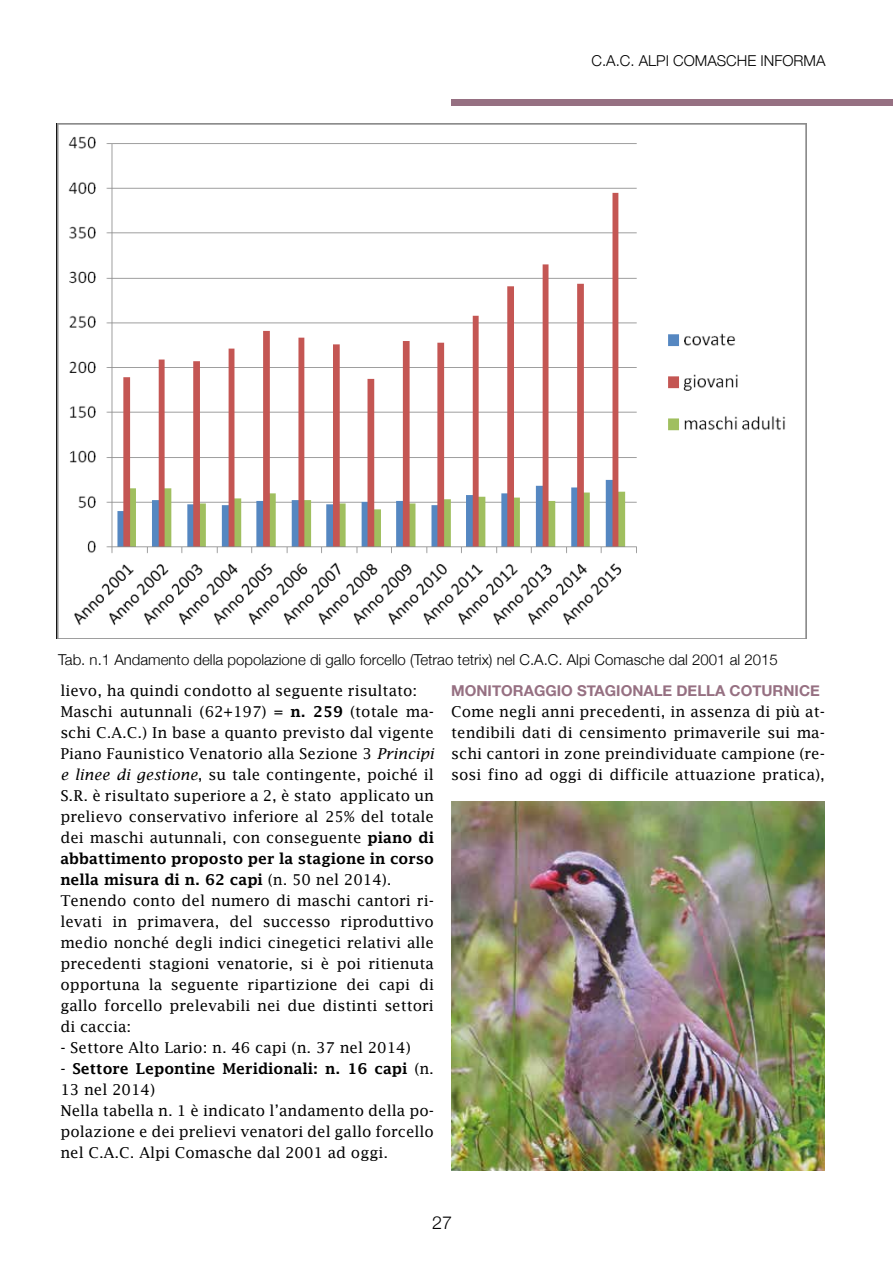
<style>
.page{position:relative;width:893px;height:1263px;background:#fff}
.page>*{position:absolute;margin:0;border:0;box-sizing:border-box;transform-origin:0 0}
.t1{font:300 18px "Helvetica Neue";color:#000}
.t2{font:15px/21px "Lucida Fax";color:#000}
.t3{font:300 15px "Helvetica Neue";color:#000}
.t4{font:700 15px "Helvetica Neue";color:#967082}
.s1{font-weight:600}
.s2{font-style:italic}
</style>
<div class="page">
<div style="left:451px;top:99px;width:442px;height:7px;background:#967082"></div>
<img style="left:57px;top:123px;width:750px;height:516px">
<img style="left:451px;top:801px;width:374px;height:369px">
<p class="t3" style="left:591px;top:48px;width:235px">C.A.C. ALPI COMASCHE INFORMA</p>
<p class="t3" style="left:58px;top:648px;width:721px">Tab. n.1 Andamento della popolazione di gallo forcello (Tetrao tetrix) nel C.A.C. Alpi Comasche dal 2001 al 2015</p>
<p class="t2" style="left:60px;top:680px;width:375px">lievo, ha quindi condotto al seguente risultato:<br>Maschi autunnali (62+197) = <span class="s1">n. 259</span> (totale ma&shy;schi C.A.C.) In base a quanto previsto dal vigente Piano Faunistico Venatorio alla Sezione 3 <span class="s2">Principi e linee di gestione</span>, su tale contingente, poiché il S.R. è risultato superiore a 2, è stato applicato un prelievo conservativo inferiore al 25% del totale dei maschi autunnali, con conseguente <span class="s1">piano di abbattimento proposto per la stagione in corso nella misura di n. 62 capi</span> (n. 50 nel 2014).<br>Tenendo conto del numero di maschi cantori ri&shy;levati in primavera, del successo riproduttivo medio nonché degli indici cinegetici relativi alle precedenti stagioni venatorie, si è poi ritienuta opportuna la seguente ripartizione dei capi di gallo forcello prelevabili nei due distinti settori di caccia:</p>
<p class="t2" style="left:60px;top:1037px;width:352px">- Settore Alto Lario: n. 46 capi (n. 37 nel 2014)</p>
<p class="t2" style="left:60px;top:1058px;width:375px">- <span class="s1">Settore Lepontine Meridionali: n. 16 capi</span> (n.<br>13 nel 2014)<br>Nella tabella n. 1 è indicato l’andamento della po&shy;polazione e dei prelievi venatori del gallo forcello nel C.A.C. Alpi Comasche dal 2001 ad oggi.</p>
<p class="t4" style="left:451px;top:679px;width:370px">MONITORAGGIO STAGIONALE DELLA COTURNICE</p>
<p class="t2" style="left:451px;top:701px;width:375px;text-align:justify">Come negli anni precedenti, in assenza di più at&shy;tendibili dati di censimento primaverile sui ma&shy;schi cantori in zone preindividuate campione (re&shy;sosi fino ad oggi di difficile attuazione pratica),</p>
<p class="t1" style="left:432px;top:1208px;width:22px">27</p>
</div>
